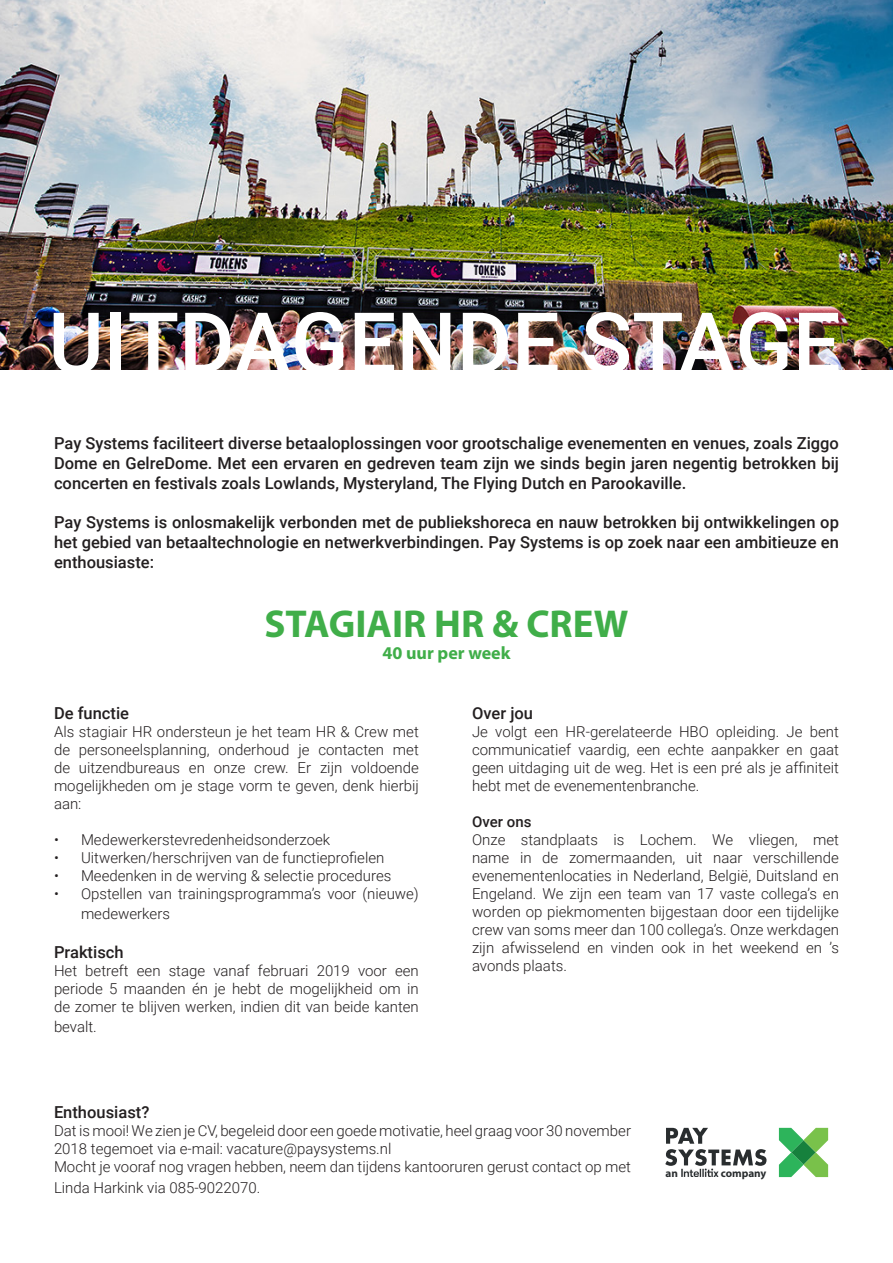
<style>
.page{position:relative;width:893px;height:1263px;background:#fff}
.page>*{position:absolute;margin:0;border:0;box-sizing:border-box;transform-origin:0 0}
.t1{font:500 84.75px "Roboto";color:#fff}
.t2{font:700 39px "Myriad Pro";color:#40ae49}
.t3{font:700 18px "Myriad Pro";color:#40ae49}
.t4{font:500 16.5px/19.8px "Roboto";color:#231f20;text-align:justify}
.t5{font:300 15px/18px "Roboto";color:#231f20;text-align:justify}
.t6{font:500 15px "Roboto";color:#231f20}
.t7{font:700 11.1px "Myriad Pro";color:#292d2f}
</style>
<div class="page">
<img style="left:0;top:0;width:893px;height:370px">
<svg style="left:779px;top:1128px;width:49px;height:49px"></svg>
<svg style="left:665px;top:1128px;width:101px;height:38px"></svg>
<img style="left:681px;top:1168px;width:37px;height:9px">
<p class="t1" style="left:48px;top:284px;width:794px">UITDAGENDE STAGE</p>
<p class="t4" style="left:54px;top:432px;width:786px">Pay Systems faciliteert diverse betaaloplossingen voor grootschalige evenementen en venues, zoals Ziggo Dome en GelreDome. Met een ervaren en gedreven team zijn we sinds begin jaren negentig betrokken bij concerten en festivals zoals Lowlands, Mysteryland, The Flying Dutch en Parookaville.</p>
<p class="t4" style="left:54px;top:512px;width:786px">Pay Systems is onlosmakelijk verbonden met de publiekshoreca en nauw betrokken bij ontwikkelingen op het gebied van betaaltechnologie en netwerkverbindingen. Pay Systems is op zoek naar een ambitieuze en enthousiaste:</p>
<p class="t2" style="left:265px;top:599px;width:365px">STAGIAIR HR &amp; CREW</p>
<p class="t3" style="left:382px;top:641px;width:130px">40 uur per week</p>
<p class="t4" style="left:54px;top:702px;width:77px">De functie</p>
<p class="t5" style="left:54px;top:722px;width:366px">Als stagiair HR ondersteun je het team HR &amp; Crew met de personeelsplanning, onderhoud je contacten met de uitzendbureaus en onze crew. Er zijn voldoende mogelijkheden om je stage vorm te geven, denk hierbij aan:</p>
<p class="t5" style="left:54px;top:830px;width:278px">• Medewerkerstevredenheidsonderzoek</p>
<p class="t5" style="left:54px;top:848px;width:332px">• Uitwerken/herschrijven van de functieprofielen</p>
<p class="t5" style="left:54px;top:866px;width:339px">• Meedenken in de werving &amp; selectie procedures</p>
<p class="t5" style="left:81px;top:883px;width:339px;line-height:19.8px;text-indent:-27px">• Opstellen van trainingsprogramma’s voor (nieuwe) medewerkers</p>
<p class="t4" style="left:54px;top:942px;width:71px">Praktisch</p>
<p class="t5" style="left:54px;top:961px;width:366px">Het betreft een stage vanaf februari 2019 voor een periode 5 maanden én je hebt de mogelijkheid om in de zomer te blijven werken, indien dit van beide kanten</p>
<p class="t5" style="left:54px;top:1017px;width:44px">bevalt.</p>
<p class="t4" style="left:472px;top:702px;width:63px">Over jou</p>
<p class="t5" style="left:472px;top:722px;width:368px">Je volgt een HR-gerelateerde HBO opleiding. Je bent communicatief vaardig, een echte aanpakker en gaat geen uitdaging uit de weg. Het is een pré als je affiniteit hebt met de evenementenbranche.</p>
<p class="t6" style="left:472px;top:811px;width:61px">Over ons</p>
<p class="t5" style="left:472px;top:830px;width:368px">Onze standplaats is Lochem. We vliegen, met name in de zomermaanden, uit naar verschillende evenementenlocaties in Nederland, België, Duitsland en Engeland. We zijn een team van 17 vaste collega’s en worden op piekmomenten bijgestaan door een tijdelijke crew van soms meer dan 100 collega’s. Onze werkdagen zijn afwisselend en vinden ook in het weekend en ’s avonds plaats.</p>
<p class="t4" style="left:54px;top:1101px;width:97px">Enthousiast?</p>
<p class="t5" style="left:54px;top:1121px;width:578px">Dat is mooi! We zien je CV, begeleid door een goede motivatie, heel graag voor 30 november<br>2018 tegemoet via e-mail: vacature@paysystems.nl</p>
<p class="t5" style="left:54px;top:1155px;width:578px;line-height:21.6px">Mocht je vooraf nog vragen hebben, neem dan tijdens kantooruren gerust contact op met<br>Linda Harkink via 085-9022070.</p>
<p class="t7" style="left:666px;top:1167px;width:14px">an</p>
<p class="t7" style="left:721px;top:1167px;width:47px">company</p>
</div>
